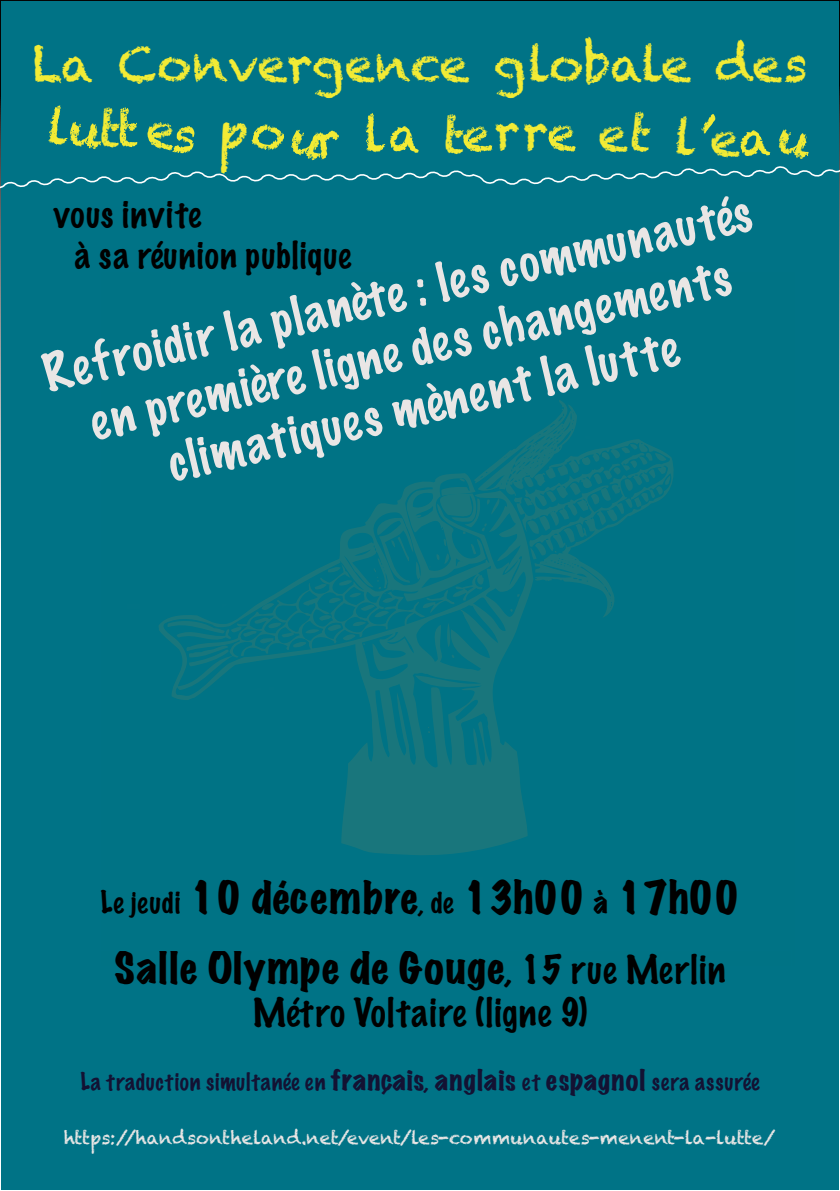
<style>
.page{position:relative;width:840px;height:1191px;background:#fff}
.page>*{position:absolute;margin:0;border:0;box-sizing:border-box;transform-origin:0 0}
.t1{font:100 48px/57.6px "Marker Felt";color:#e9e6e5;text-align:center}
.t2{font:48px "Chalkduster";color:#f2eb35}
.t3{font:expanded 40px/70.2px "Marker Felt";letter-spacing:.015em;color:#000;text-align:center}
.t4{font:100 36px "Marker Felt";letter-spacing:.03em;color:#000}
.t5{font:100 34px/40.8px "Marker Felt";letter-spacing:.04em;color:#000}
.t6{font:100 22px "Marker Felt";letter-spacing:.04em;color:#131233}
.t7{font:18px "Chalkduster";color:#e9e6e5}
.s1{font-weight:100;font-stretch:normal;font-size:28px}
.s2{font-size:28px}
.s3{font-weight:100;font-stretch:normal;font-size:36px}
.s4{font-weight:400;font-stretch:expanded;font-size:26px}
.s5{font-size:24px}
</style>
<div class="page">
<div style="left:0;top:0;width:839px;height:1191px;background:#007386"></div>
<svg style="left:0;top:122px;width:839px;height:96px"></svg>
<svg style="left:47px;top:122px;width:56px;height:27px"></svg>
<svg style="left:119px;top:122px;width:18px;height:26px"></svg>
<svg style="left:144px;top:122px;width:51px;height:32px"></svg>
<svg style="left:250px;top:122px;width:171px;height:40px"></svg>
<svg style="left:445px;top:122px;width:132px;height:33px"></svg>
<svg style="left:599px;top:122px;width:213px;height:38px"></svg>
<p class="t2" style="left:32px;top:36px;width:776px">La Convergence globale des</p>
<p class="t2" style="left:99px;top:102px;width:27px">t</p>
<p class="t2" style="left:218px;top:102px;width:35px">p</p>
<p class="t1" style="left:38px;top:349px;width:726px;rotate:-13deg">Refroidir la planète : les communautés en première ligne des changements climatiques mènent la lutte</p>
<p class="t5" style="left:75px;top:196px;width:277px;text-indent:-21px">vous invite<br>à sa réunion publique</p>
<p class="t3" style="left:100px;top:865px;width:640px"><span class="s1">Le jeudi</span> 10 décembre<span class="s1">, de</span> 13h00 <span class="s2">à</span> 17h00<br>Salle Olympe de Gouge<span class="s3">, 15 rue Merlin</span></p>
<p class="t4" style="left:252px;top:996px;width:336px">Métro Voltaire (ligne 9)</p>
<p class="t6" style="left:80px;top:1071px;width:680px">La traduction simultanée en <span class="s4">français</span><span class="s5">,</span> <span class="s4">anglais</span> et <span class="s4">espagnol</span> sera assurée</p>
<p class="t7" style="left:64px;top:1127px;width:712px">https://handsontheland.net/event/les-communautes-menent-la-lutte/</p>
</div>
